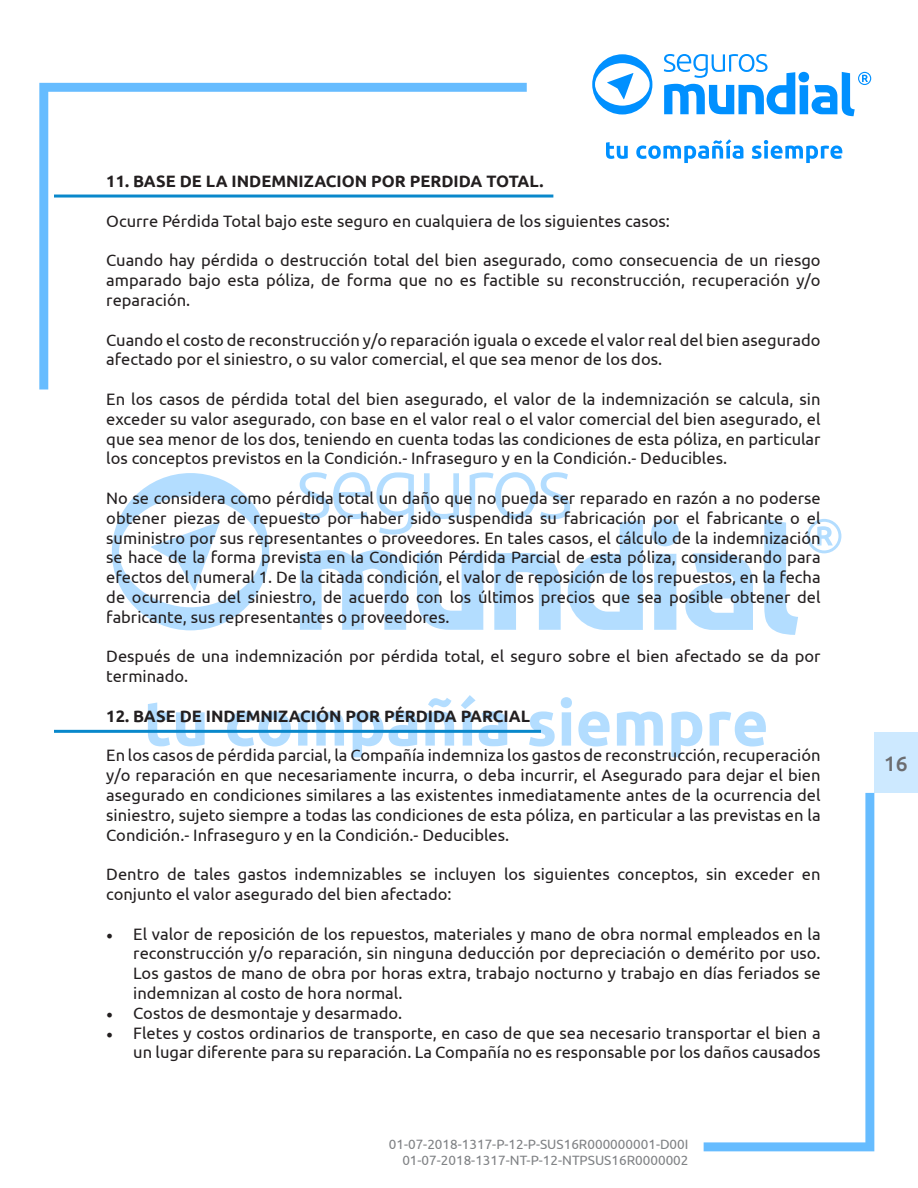
<style>
.page{position:relative;width:918px;height:1188px;background:#fff}
.page>*{position:absolute;margin:0;border:0;box-sizing:border-box;transform-origin:0 0}
.t1{font:500 21px "Ubuntu";color:#6c6d70}
.t2{font:16.5px/19.8px "Ubuntu";color:#231f20;text-align:justify}
.t3{font:700 16.5px "Ubuntu";color:#231f20}
.t4{font:13.5px/16.2px "Ubuntu";color:#808285;text-align:right}
.s1{font-family:"Minion Pro";font-size:18px}
</style>
<div class="page">
<svg style="left:112px;top:473px;width:157px;height:157px"></svg>
<svg style="left:764px;top:519px;width:34px;height:116px"></svg>
<svg style="left:651px;top:519px;width:28px;height:111px"></svg>
<svg style="left:685px;top:553px;width:68px;height:77px"></svg>
<svg style="left:299px;top:472px;width:344px;height:158px"></svg>
<svg style="left:148px;top:703px;width:22px;height:43px"></svg>
<svg style="left:176px;top:712px;width:29px;height:34px"></svg>
<svg style="left:227px;top:711px;width:64px;height:36px"></svg>
<svg style="left:298px;top:712px;width:46px;height:34px"></svg>
<svg style="left:353px;top:711px;width:64px;height:46px"></svg>
<svg style="left:425px;top:698px;width:29px;height:48px"></svg>
<svg style="left:461px;top:695px;width:46px;height:51px"></svg>
<svg style="left:529px;top:711px;width:26px;height:36px"></svg>
<svg style="left:561px;top:697px;width:11px;height:49px"></svg>
<svg style="left:578px;top:711px;width:32px;height:36px"></svg>
<svg style="left:617px;top:712px;width:46px;height:34px"></svg>
<svg style="left:671px;top:712px;width:31px;height:45px"></svg>
<svg style="left:710px;top:711px;width:56px;height:36px"></svg>
<svg style="left:807px;top:519px;width:34px;height:34px"></svg>
<svg style="left:592px;top:54px;width:60px;height:60px"></svg>
<svg style="left:606px;top:142px;width:22px;height:17px"></svg>
<svg style="left:636px;top:139px;width:107px;height:24px"></svg>
<svg style="left:752px;top:140px;width:90px;height:23px"></svg>
<svg style="left:664px;top:54px;width:207px;height:62px"></svg>
<svg style="left:39px;top:83px;width:488px;height:307px"></svg>
<svg style="left:704px;top:793px;width:170px;height:358px"></svg>
<div style="left:874px;top:732px;width:44px;height:61px;background:#cde9ff"></div>
<hr style="left:54px;top:195px;width:499px;height:3px;background:#0988cb">
<hr style="left:54px;top:730px;width:487px;height:3px;background:#0988cb">
<p class="t3" style="left:106px;top:171px;width:439px">11. BASE DE LA INDEMNIZACION POR PERDIDA TOTAL.</p>
<p class="t2" style="left:106px;top:210px;width:565px">Ocurre Pérdida Total bajo este seguro en cualquiera de los siguientes casos:</p>
<p class="t2" style="left:106px;top:250px;width:716px">Cuando hay pérdida o destrucción total del bien asegurado, como consecuencia de un riesgo amparado bajo esta póliza, de forma que no es factible su reconstrucción, recuperación y/o reparación.</p>
<p class="t2" style="left:106px;top:329px;width:716px">Cuando el costo de reconstrucción y/o reparación iguala o excede el valor real del bien asegurado afectado por el siniestro, o su valor comercial, el que sea menor de los dos.</p>
<p class="t2" style="left:106px;top:389px;width:716px">En los casos de pérdida total del bien asegurado, el valor de la indemnización se calcula, sin exceder su valor asegurado, con base en el valor real o el valor comercial del bien asegurado, el que sea menor de los dos, teniendo en cuenta todas las condiciones de esta póliza, en particular los conceptos previstos en la Condición.- Infraseguro y en la Condición.- Deducibles.</p>
<p class="t2" style="left:106px;top:488px;width:716px">No se considera como pérdida total un daño que no pueda ser reparado en razón a no poderse obtener piezas de repuesto por haber sido suspendida su fabricación por el fabricante o el suministro por sus representantes o proveedores. En tales casos, el cálculo de la indemnización se hace de la forma prevista en la Condición Pérdida Parcial de esta póliza, considerando para efectos del numeral 1. De la citada condición, el valor de reposición de los repuestos, en la fecha de ocurrencia del siniestro, de acuerdo con los últimos precios que sea posible obtener del fabricante, sus representantes o proveedores.</p>
<p class="t2" style="left:106px;top:646px;width:716px">Después de una indemnización por pérdida total, el seguro sobre el bien afectado se da por terminado.</p>
<p class="t3" style="left:106px;top:706px;width:425px">12. BASE DE INDEMNIZACIÓN POR PÉRDIDA PARCIAL</p>
<p class="t2" style="left:106px;top:745px;width:716px">En los casos de pérdida parcial, la Compañía indemniza los gastos de reconstrucción, recuperación y/o reparación en que necesariamente incurra, o deba incurrir, el Asegurado para dejar el bien asegurado en condiciones similares a las existentes inmediatamente antes de la ocurrencia del siniestro, sujeto siempre a todas las condiciones de esta póliza, en particular a las previstas en la Condición.- Infraseguro y en la Condición.- Deducibles.</p>
<p class="t2" style="left:106px;top:864px;width:716px">Dentro de tales gastos indemnizables se incluyen los siguientes conceptos, sin exceder en conjunto el valor asegurado del bien afectado:</p>
<p class="t2" style="left:133px;top:923px;width:689px;text-indent:-27px"><span class="s1">•</span> El valor de reposición de los repuestos, materiales y mano de obra normal empleados en la reconstrucción y/o reparación, sin ninguna deducción por depreciación o demérito por uso.<br>Los gastos de mano de obra por horas extra, trabajo nocturno y trabajo en días feriados se indemnizan al costo de hora normal.</p>
<p class="t2" style="left:106px;top:1002px;width:297px"><span class="s1">•</span> Costos de desmontaje y desarmado.</p>
<p class="t2" style="left:106px;top:1022px;width:716px;text-align:right"><span class="s1">•</span> Fletes y costos ordinarios de transporte, en caso de que sea necesario transportar el bien a un lugar diferente para su reparación. La Compañía no es responsable por los daños causados</p>
<p class="t4" style="left:389px;top:1135px;width:301px">01-07-2018-1317-P-12-P-SUS16R000000001-D00I<br>01-07-2018-1317-NT-P-12-NTPSUS16R0000002</p>
<p class="t1" style="left:884px;top:750px;width:25px">16</p>
</div>
